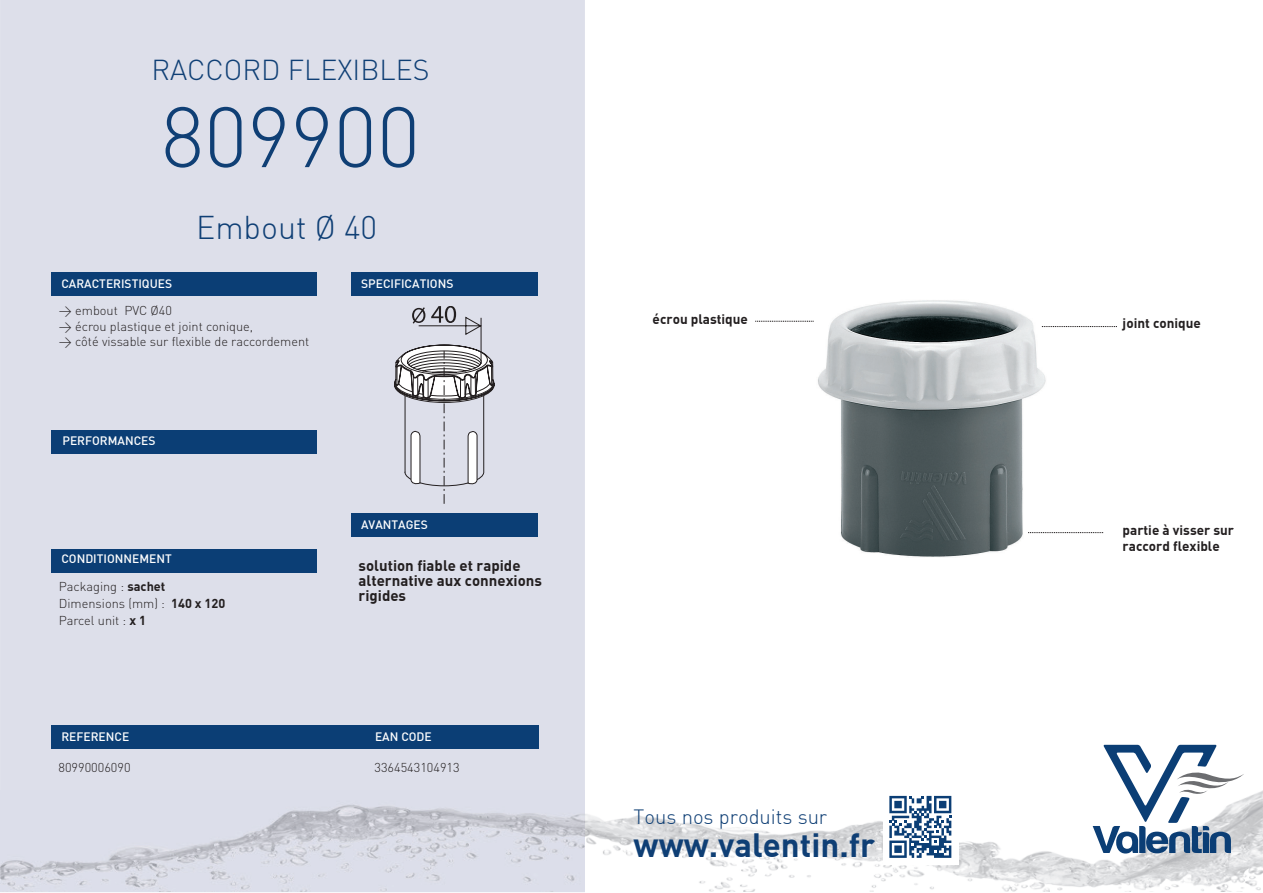
<style>
.page{position:relative;width:1263px;height:893px;background:#fff}
.page>*{position:absolute;margin:0;border:0;box-sizing:border-box;transform-origin:0 0}
.t1{font:300 84px "DIN";color:#0f3f75}
.t2{font:33px "DINBOLD Bold";color:#0f3f75}
.t3{font:32.25px "DINLIGHT Light";color:#0f3f75}
.t4{font:300 28.5px "DIN";color:#0f3f75}
.t5{font:20.25px "DINLIGHT Light";color:#0f3f75}
.t6{font:15px/15px "DINBOLD Bold";color:#231f20}
.t7{font:13.5px "DINBOLD Bold";color:#231f20}
.t8{font:300 12.75px "DIN";color:#231f20}
.t9{font:12px "DINMEDIUM Medium";color:#fff}
.s1{font-family:"DINBOLD Bold";font-weight:400}
</style>
<div class="page">
<div style="left:0;top:0;width:585px;height:790px;background:#dddfea"></div>
<img style="left:0;top:790px;width:1263px;height:102px">
<div style="left:51px;top:725px;width:487px;height:23px;background:#0b3e75"></div>
<div style="left:51px;top:549px;width:265px;height:24px;background:#0b3e75"></div>
<div style="left:51px;top:430px;width:265px;height:24px;background:#0b3e75"></div>
<div style="left:51px;top:272px;width:265px;height:24px;background:#0b3e75"></div>
<div style="left:351px;top:272px;width:186px;height:24px;background:#0b3e75"></div>
<div style="left:351px;top:513px;width:186px;height:24px;background:#0b3e75"></div>
<svg style="left:1093px;top:745px;width:151px;height:108px"></svg>
<svg style="left:755px;top:321px;width:59px;height:1px"></svg>
<div style="left:883px;top:789px;width:75px;height:75px;background:#fff"></div>
<svg style="left:889px;top:796px;width:62px;height:62px"></svg>
<svg style="left:394px;top:307px;width:100px;height:197px"></svg>
<img style="left:818px;top:300px;width:232px;height:257px">
<svg style="left:1042px;top:326px;width:75px;height:1px"></svg>
<svg style="left:1028px;top:532px;width:75px;height:1px"></svg>
<p class="t4" style="left:151px;top:52px;width:280px">RACCORD FLEXIBLES</p>
<p class="t1" style="left:161px;top:85px;width:261px">809900</p>
<p class="t3" style="left:196px;top:208px;width:183px">Embout Ø 40</p>
<p class="t9" style="left:361px;top:276px;width:94px">SPECIFICATIONS</p>
<p class="t9" style="left:61px;top:276px;width:112px">CARACTERISTIQUES</p>
<p class="t8" style="left:59px;top:303px;width:115px">&gt; embout PVC Ø40</p>
<p class="t8" style="left:59px;top:318px;width:196px">&gt; écrou plastique et joint conique,</p>
<p class="t8" style="left:59px;top:333px;width:252px">&gt; côté vissable sur flexible de raccordement</p>
<p class="t9" style="left:62px;top:433px;width:95px">PERFORMANCES</p>
<p class="t9" style="left:61px;top:551px;width:112px">CONDITIONNEMENT</p>
<p class="t8" style="left:59px;top:579px;width:108px">Packaging : <span class="s1">sachet</span></p>
<p class="t8" style="left:59px;top:595px;width:168px">Dimensions (mm) : <span class="s1">140 x 120</span></p>
<p class="t8" style="left:59px;top:612px;width:89px">Parcel unit : <span class="s1">x 1</span></p>
<p class="t9" style="left:361px;top:517px;width:68px">AVANTAGES</p>
<p class="t6" style="left:359px;top:557px;width:163px">solution fiable et rapide</p>
<p class="t6" style="left:359px;top:573px;width:185px">alternative aux connexions rigides</p>
<p class="t9" style="left:61px;top:729px;width:69px">REFERENCE</p>
<p class="t9" style="left:375px;top:729px;width:58px">EAN CODE</p>
<p class="t8" style="left:59px;top:759px;width:74px">80990006090</p>
<p class="t8" style="left:374px;top:759px;width:87px">3364543104913</p>
<p class="t7" style="left:653px;top:310px;width:97px">écrou plastique</p>
<p class="t7" style="left:1123px;top:314px;width:80px">joint conique</p>
<p class="t5" style="left:634px;top:804px;width:195px">Tous nos produits sur</p>
<p class="t2" style="left:634px;top:823px;width:243px">www.valentin.fr</p>
<p class="t7" style="left:1123px;top:521px;width:113px">partie à visser sur</p>
<p class="t7" style="left:1123px;top:538px;width:99px">raccord flexible</p>
</div>
